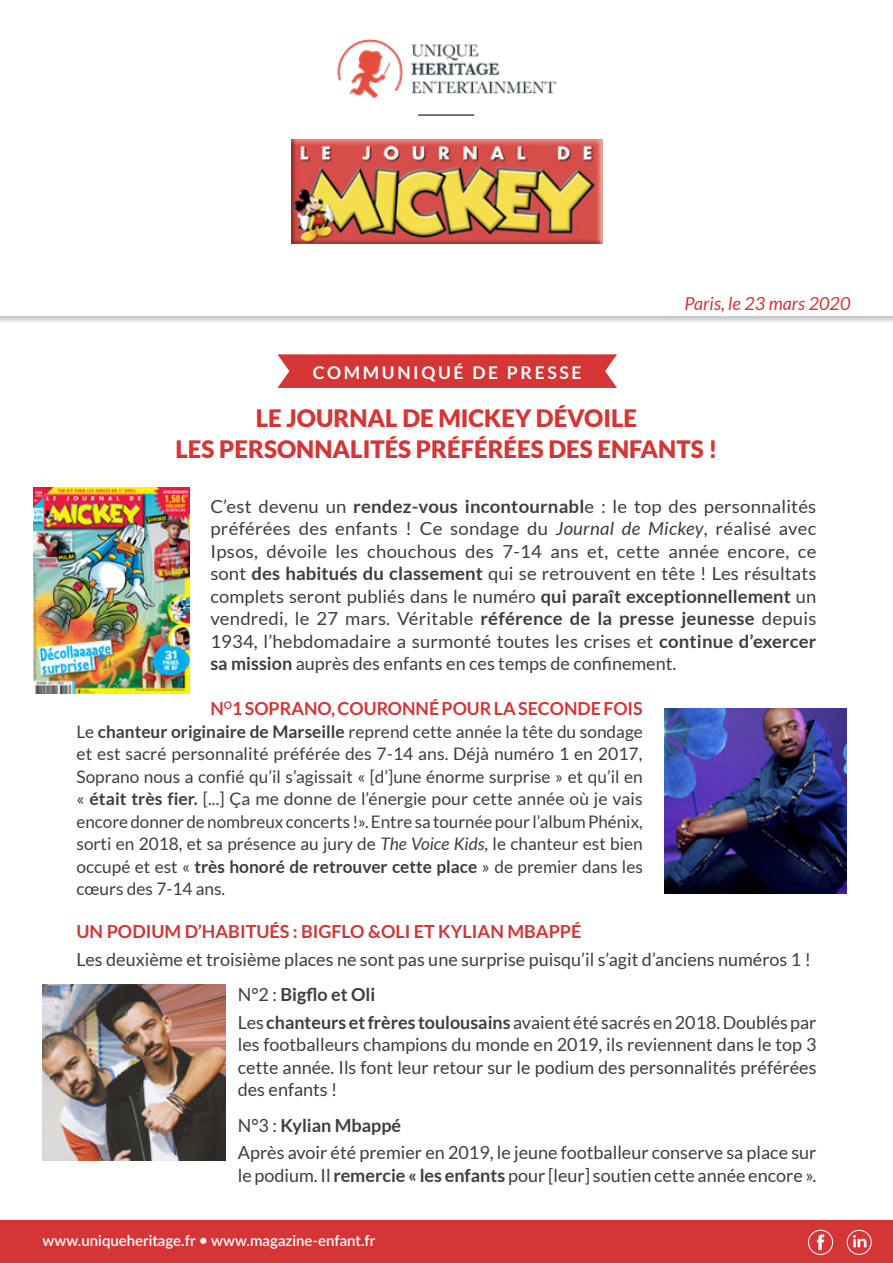
<style>
.page{position:relative;width:893px;height:1263px;background:#fff}
.page>*{position:absolute;margin:0;border:0;box-sizing:border-box;transform-origin:0 0}
.t1{font:900 24px/31.5px "Lato";color:#d63535;text-align:center}
.t2{font:18px/22.5px "Lato";color:#3e3d40;text-align:justify}
.t3{font:700 18px "Lato";color:#d63535}
.t4{font:700 18px "Lato";color:#3e3d40}
.t5{font:italic 18px "Lato";color:#d63535}
.t6{font:700 17.55px "Lato";letter-spacing:.15em;color:#fff}
.t7{font:17.25px/22.5px "Lato";color:#3e3d40;text-align:justify}
.t8{font:600 15px "Lato";color:#fff}
.s1{font-weight:700}
.s2{font-style:italic}
.s3{font-weight:400}
</style>
<div class="page">
<img style="left:664px;top:708px;width:183px;height:185px">
<img style="left:43px;top:985px;width:182px;height:176px">
<hr style="left:418px;top:114px;width:56px;height:2px;background:#1a3740">
<div style="left:0;top:304px;width:893px;height:20px;background:#000;opacity:.1"></div>
<div style="left:0;top:303px;width:893px;height:13px;background:#fff"></div>
<div style="left:277px;top:354px;width:340px;height:34px;background:#d63535"></div>
<img style="left:337px;top:39px;width:220px;height:60px">
<img style="left:292px;top:139px;width:311px;height:104px">
<div style="left:0;top:1220px;width:893px;height:43px;background:#d63535"></div>
<svg style="left:817px;top:1234px;width:7px;height:16px"></svg>
<div style="left:808px;top:1230px;width:25px;height:25px;border:1px solid #fff;border-radius:50%"></div>
<div style="left:847px;top:1230px;width:25px;height:25px;border:1px solid #fff;border-radius:50%"></div>
<svg style="left:853px;top:1235px;width:13px;height:12px"></svg>
<img style="left:33px;top:487px;width:156px;height:206px">
<p class="t5" style="left:684px;top:294px;width:168px">Paris, le 23 mars 2020</p>
<p class="t6" style="left:313px;top:362px;width:270px">COMMUNIQUÉ DE PRESSE</p>
<p class="t1" style="left:176px;top:401px;width:543px">LE JOURNAL DE MICKEY DÉVOILE<br>LES PERSONNALITÉS PRÉFÉRÉES DES ENFANTS !</p>
<p class="t2" style="left:210px;top:495px;width:608px">C’est devenu un <span class="s1">rendez-vous incontournabl</span>e : le top des personnalités préférées des enfants ! Ce sondage du <span class="s2">Journal de Mickey</span>, réalisé avec Ipsos, dévoile les chouchous des 7-14 ans et, cette année encore, ce sont <span class="s1">des habitués du classement</span> qui se retrouvent en tête ! Les résultats complets seront publiés dans le numéro <span class="s1">qui paraît exceptionnellement</span> un vendredi, le 27 mars. Véritable <span class="s1">référence de la presse jeunesse</span> depuis 1934, l’hebdomadaire a surmonté toutes les crises et <span class="s1">continue d’exercer sa mission</span> auprès des enfants en ces temps de confinement.</p>
<p class="t3" style="left:210px;top:698px;width:434px">N<sup>O</sup>1 SOPRANO, COURONNÉ POUR LA SECONDE FOIS</p>
<p class="t7" style="left:77px;top:720px;width:568px">Le <span class="s1">chanteur originaire de Marseille</span> reprend cette année la tête du sondage et est sacré personnalité préférée des 7-14 ans. Déjà numéro 1 en 2017, Soprano nous a confié qu’il s’agissait « [d’]une énorme surprise » et qu’il en « <span class="s1">était très fier.</span> [...] Ça me donne de l’énergie pour cette année où je vais encore donner de nombreux concerts !». Entre sa tournée pour l’album Phénix, sorti en 2018, et sa présence au jury de <span class="s2">The Voice Kids</span>, le chanteur est bien occupé et est « <span class="s1">très honoré de retrouver cette place</span> » de premier dans les cœurs des 7-14 ans.</p>
<p class="t3" style="left:77px;top:921px;width:506px">UN PODIUM D’HABITUÉS : BIGFLO &amp;OLI ET KYLIAN MBAPPÉ</p>
<p class="t2" style="left:77px;top:948px;width:736px">Les deuxième et troisième places ne sont pas une surprise puisqu’il s’agit d’anciens numéros 1 !</p>
<p class="t4" style="left:238px;top:984px;width:139px"><span class="s3">N°2 :</span> Bigflo et Oli</p>
<p class="t2" style="left:238px;top:1011px;width:580px">Les <span class="s1">chanteurs et frères toulousains</span> avaient été sacrés en 2018. Doublés par les footballeurs champions du monde en 2019, ils reviennent dans le top 3 cette année. Ils font leur retour sur le podium des personnalités préférées des enfants !</p>
<p class="t4" style="left:238px;top:1115px;width:165px"><span class="s3">N°3 :</span> Kylian Mbappé</p>
<p class="t2" style="left:238px;top:1141px;width:580px">Après avoir été premier en 2019, le jeune footballeur conserve sa place sur le podium. Il <span class="s1">remercie « les enfants</span> pour [leur] soutien cette année encore ».</p>
<p class="t8" style="left:43px;top:1230px;width:334px">www.uniqueheritage.fr www.magazine-enfant.fr</p>
</div>
